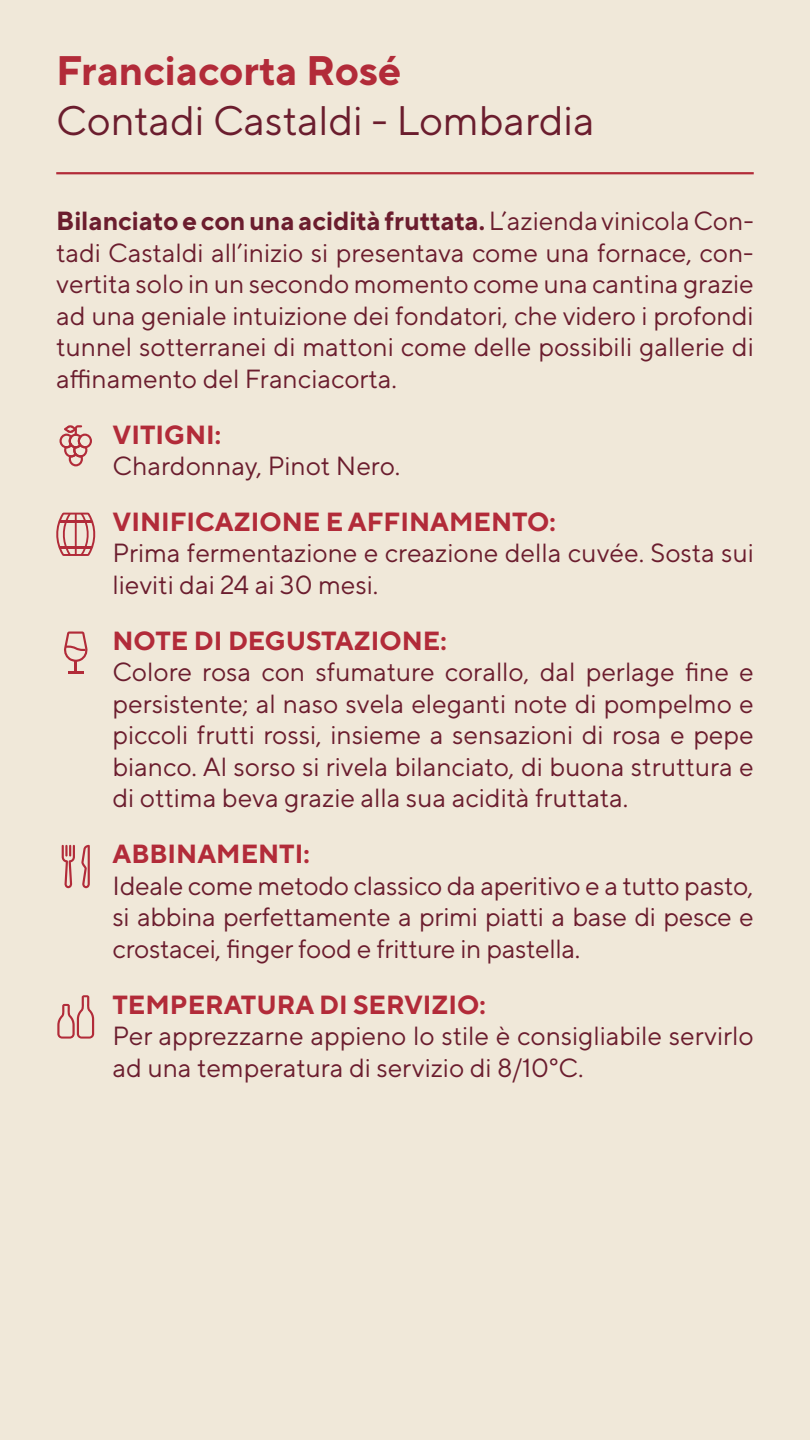
<style>
.page{position:relative;width:810px;height:1440px;background:#f0e8d9}
.page>*{position:absolute;margin:0;border:0;box-sizing:border-box;transform-origin:0 0}
.t1{font:41.25px "TT Norms Pro";color:#6b1d2e}
.t2{font:700 41.25px "TT Norms Pro";color:#b22b39}
.t3{font:26.25px/31.5px "TT Norms Pro";color:#6b1d2e;text-align:justify}
.t4{font:700 26.25px "TT Norms Pro";color:#b22b39}
.s1{font-weight:700}
</style>
<div class="page">
<svg style="left:57px;top:995px;width:37px;height:44px"></svg>
<svg style="left:81px;top:845px;width:9px;height:43px"></svg>
<svg style="left:62px;top:845px;width:13px;height:43px"></svg>
<svg style="left:64px;top:631px;width:24px;height:43px"></svg>
<svg style="left:56px;top:513px;width:40px;height:43px"></svg>
<hr style="left:60px;top:520px;width:32px;height:2px;background:#b22b39">
<hr style="left:60px;top:546px;width:32px;height:2px;background:#b22b39">
<svg style="left:60px;top:425px;width:32px;height:41px"></svg>
<hr style="left:56px;top:172px;width:698px;height:2px;background:#b22b39">
<h1 class="t2" style="left:56px;top:43px;width:347px">Franciacorta Rosé</h1>
<h1 class="t1" style="left:56px;top:94px;width:540px">Contadi Castaldi - Lombardia</h1>
<p class="t3" style="left:56px;top:204px;width:699px"><span class="s1">Bilanciato e con una acidità fruttata.</span> L’azienda vinicola Con&shy;tadi Castaldi all’inizio si presentava come una fornace, con&shy;vertita solo in un secondo momento come una cantina grazie ad una geniale intuizione dei fondatori, che videro i profondi tunnel sotterranei di mattoni come delle possibili gallerie di affinamento del Franciacorta.</p>
<p class="t4" style="left:112px;top:417px;width:110px">VITIGNI:</p>
<p class="t3" style="left:112px;top:449px;width:289px">Chardonnay, Pinot Nero.</p>
<p class="t4" style="left:112px;top:504px;width:445px">VINIFICAZIONE E AFFINAMENTO:</p>
<p class="t3" style="left:112px;top:537px;width:643px">Prima fermentazione e creazione della cuvée. Sosta sui lieviti dai 24 ai 30 mesi.</p>
<p class="t4" style="left:112px;top:623px;width:336px">NOTE DI DEGUSTAZIONE:</p>
<p class="t3" style="left:112px;top:656px;width:643px">Colore rosa con sfumature corallo, dal perlage fine e persistente; al naso svela eleganti note di pompelmo e piccoli frutti rossi, insieme a sensazioni di rosa e pepe bianco. Al sorso si rivela bilanciato, di buona struttura e di ottima beva grazie alla sua acidità fruttata.</p>
<p class="t4" style="left:112px;top:837px;width:199px">ABBINAMENTI:</p>
<p class="t3" style="left:112px;top:869px;width:643px">Ideale come metodo classico da aperitivo e a tutto pasto, si abbina perfettamente a primi piatti a base di pesce e crostacei, finger food e fritture in pastella.</p>
<p class="t4" style="left:113px;top:987px;width:375px">TEMPERATURA DI SERVIZIO:</p>
<p class="t3" style="left:113px;top:1019px;width:643px">Per apprezzarne appieno lo stile è consigliabile servirlo ad una temperatura di servizio di 8/10°C.</p>
</div>
